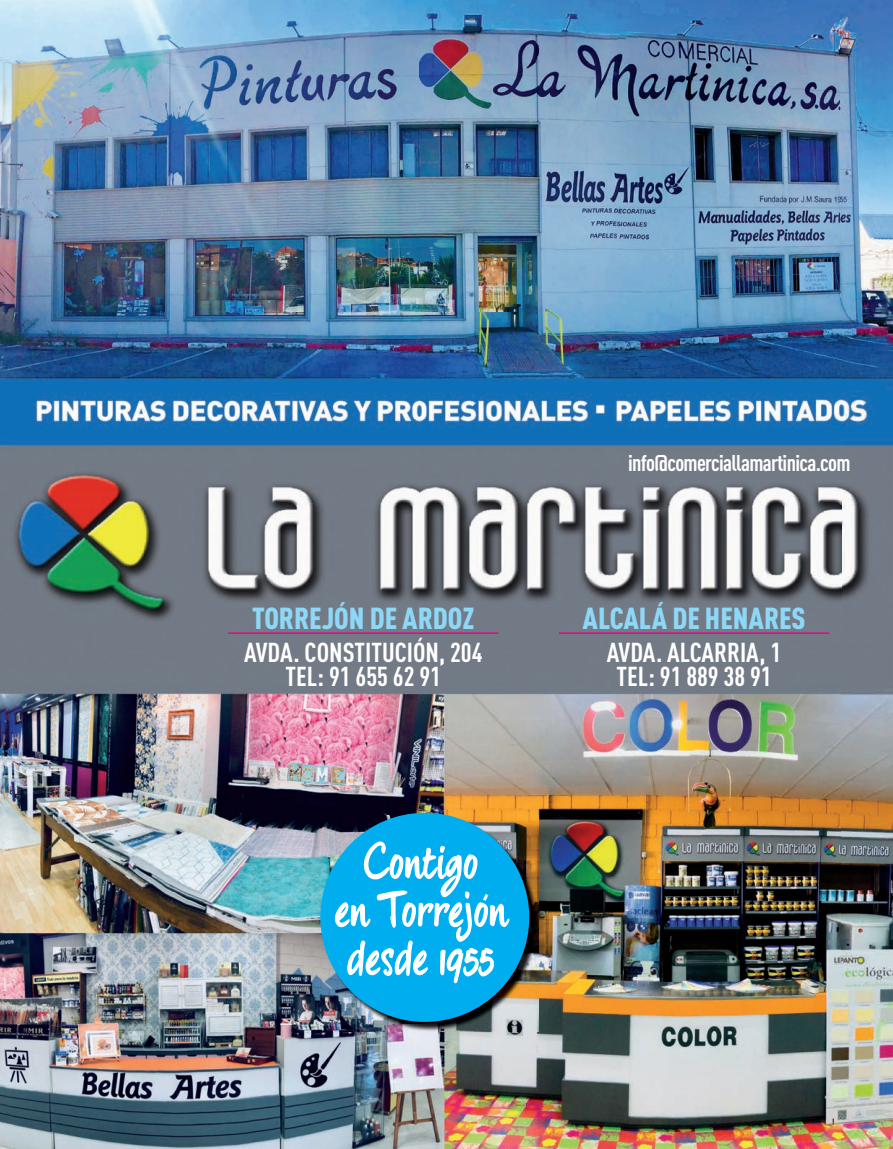
<style>
.page{position:relative;width:893px;height:1149px;background:#fff}
.page>*{position:absolute;margin:0;border:0;box-sizing:border-box;transform-origin:0 0}
.t1{font:900 condensed 30px "DIN Pro";color:#8dd7f7}
.t2{font:700 condensed 27px/24px "DIN Pro";color:#fff;text-align:center}
.t3{font:700 condensed 22.5px "DIN Pro";letter-spacing:-.03em;color:#fff}
</style>
<div class="page">
<img style="left:0;top:0;width:840px;height:626px">
<img style="left:840px;top:0;width:53px;height:1148px">
<img style="left:0;top:626px;width:367px;height:522px">
<img style="left:367px;top:626px;width:474px;height:209px">
<img style="left:526px;top:835px;width:315px;height:313px">
<img style="left:367px;top:1031px;width:159px;height:117px">
<img style="left:323px;top:815px;width:216px;height:216px">
<div style="left:320px;top:812px;width:209px;height:209px;background:#00aeef;border-radius:50%"></div>
<svg style="left:335px;top:841px;width:174px;height:141px"></svg>
<hr style="left:228px;top:632px;width:270px;height:1px;background:#ed028c">
<hr style="left:559px;top:632px;width:270px;height:1px;background:#ed028c">
<svg style="left:0;top:0;width:1px;height:86px"></svg>
<p class="t1" style="left:252px;top:599px;width:224px">TORREJÓN DE ARDOZ</p>
<p class="t2" style="left:244px;top:637px;width:240px">AVDA. CONSTITUCIÓN, 204<br>TEL: 91 655 62 91</p>
<p class="t3" style="left:628px;top:446px;width:224px">info@comerciallamartinica.com</p>
<p class="t1" style="left:582px;top:599px;width:225px">ALCALÁ DE HENARES</p>
<p class="t2" style="left:607px;top:637px;width:176px">AVDA. ALCARRIA, 1<br>TEL: 91 889 38 91</p>
</div>
